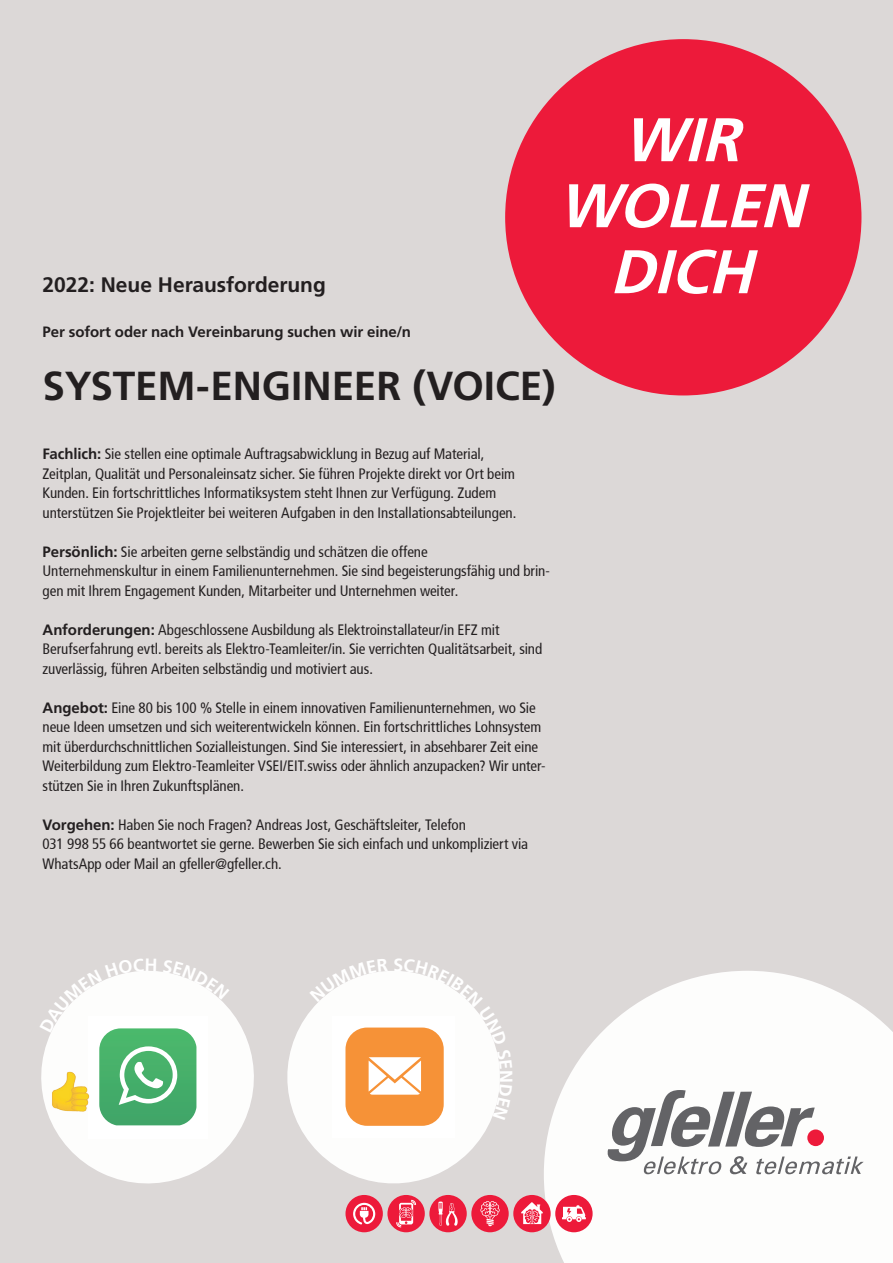
<style>
.page{position:relative;width:893px;height:1263px;background:#dcd8d7}
.page>*{position:absolute;margin:0;border:0;box-sizing:border-box;transform-origin:0 0}
.txt_8-11{font:italic 700 61.5px/66px "Frutiger LT Std";color:#fff;text-align:center}
.txt_8-11-2{font:700 40.5px "Frutiger";letter-spacing:-.005em;color:#231f20}
.txt_8-11-3{font:700 21px "Frutiger";letter-spacing:-.005em;color:#231f20}
.txt_8-11-4{font:condensed 15px/19.5px "Frutiger";letter-spacing:-.005em;color:#231f20}
.txt_8-11-5{font:700 15px "Frutiger";letter-spacing:-.005em;color:#231f20}
.s1{font-weight:700;font-stretch:normal}
</style>
<div class="page">
<svg style="left:505px;top:39px;width:356px;height:356px;fill:#ed1a3a"></svg>
<svg style="left:544px;top:971px;width:349px;height:292px;fill:#fdfdfc"></svg>
<svg style="left:605px;top:1090px;width:259px;height:84px;background:#cccaca"></svg>
<svg style="left:287px;top:1013px;width:204px;height:171px;fill:#fdfdfc"></svg>
<div style="left:323px;top:1120px;width:141px;height:28px;background:#fdfdfc"></div>
<svg style="left:53px;top:1009px;width:201px;height:175px;fill:#fdfdfc"></svg>
<div style="left:77px;top:1125px;width:141px;height:23px;background:#fdfdfc"></div>
<div style="left:88px;top:1016px;width:120px;height:123px;background:#fff"></div>
<div style="left:333px;top:1016px;width:122px;height:121px;background:#fff"></div>
<div style="left:345px;top:1027px;width:99px;height:99px;background:#f69237;border-radius:22px"></div>
<div style="left:429px;top:1195px;width:38px;height:37px;background:#ed1a3a;border-radius:50%"></div>
<svg style="left:438px;top:1201px;width:20px;height:25px"></svg>
<div style="left:513px;top:1195px;width:38px;height:37px;background:#ed1a3a;border-radius:50%"></div>
<svg style="left:521px;top:1202px;width:22px;height:22px"></svg>
<div style="left:345px;top:1195px;width:38px;height:37px;background:#ed1a3a;border-radius:50%"></div>
<svg style="left:353px;top:1203px;width:22px;height:21px"></svg>
<div style="left:387px;top:1195px;width:38px;height:37px;background:#ed1a3a;border-radius:50%"></div>
<svg style="left:396px;top:1199px;width:20px;height:28px"></svg>
<div style="left:555px;top:1195px;width:38px;height:37px;background:#ed1a3a;border-radius:50%"></div>
<svg style="left:562px;top:1205px;width:24px;height:17px"></svg>
<div style="left:471px;top:1195px;width:38px;height:37px;background:#ed1a3a;border-radius:50%"></div>
<svg style="left:480px;top:1201px;width:20px;height:25px"></svg>
<svg style="left:309px;top:971px;width:191px;height:149px"></svg>
<svg style="left:41px;top:971px;width:188px;height:154px"></svg>
<p class="txt_8-11-3" style="left:43px;top:272px;width:285px">2022: Neue Herausforderung</p>
<p class="txt_8-11" style="left:558px;top:107px;width:266px">WIR<br>WOLLEN</p>
<p class="txt_8-11" style="left:609px;top:239px;width:162px">DICH</p>
<p class="txt_8-11-5" style="left:43px;top:323px;width:370px">Per sofort oder nach Vereinbarung suchen wir eine/n</p>
<p class="txt_8-11-2" style="left:43px;top:363px;width:515px">SYSTEM-ENGINEER (VOICE)</p>
<p class="txt_8-11-4" style="left:43px;top:444px;width:475px"><span class="s1">Fachlich:</span> Sie stellen eine optimale Auftragsabwicklung in Bezug auf Material, Zeitplan, Qualität und Personaleinsatz sicher. Sie führen Projekte direkt vor Ort beim Kunden. Ein fortschrittliches Informatiksystem steht Ihnen zur Verfügung. Zudem unterstützen Sie Projektleiter bei weiteren Aufgaben in den Installationsabteilungen.</p>
<p class="txt_8-11-4" style="left:43px;top:542px;width:387px"><span class="s1">Persönlich:</span> Sie arbeiten gerne selbständig und schätzen die offene</p>
<p class="txt_8-11-4" style="left:43px;top:561px;width:509px">Unternehmenskultur in einem Familienunternehmen. Sie sind begeisterungsfähig und brin&shy;gen mit Ihrem Engagement Kunden, Mitarbeiter und Unternehmen weiter.</p>
<p class="txt_8-11-4" style="left:43px;top:620px;width:501px"><span class="s1">Anforderungen:</span> Abgeschlossene Ausbildung als Elektroinstallateur/in EFZ mit<br>Berufserfahrung evtl. bereits als Elektro-Teamleiter/in. Sie verrichten Qualitätsarbeit, sind zuverlässig, führen Arbeiten selbständig und motiviert aus.</p>
<p class="txt_8-11-4" style="left:43px;top:698px;width:505px"><span class="s1">Angebot:</span> Eine 80 bis 100 % Stelle in einem innovativen Familienunternehmen, wo Sie neue Ideen umsetzen und sich weiterentwickeln können. Ein fortschrittliches Lohnsystem mit überdurchschnittlichen Sozialleistungen. Sind Sie interessiert, in absehbarer Zeit eine Weiterbildung zum Elektro-Teamleiter VSEI/EIT.swiss oder ähnlich anzupacken? Wir unter&shy;stützen Sie in Ihren Zukunftsplänen.</p>
<p class="txt_8-11-4" style="left:43px;top:815px;width:425px"><span class="s1">Vorgehen:</span> Haben Sie noch Fragen? Andreas Jost, Geschäftsleiter, Telefon</p>
<p class="txt_8-11-4" style="left:43px;top:834px;width:487px">031 998 55 66 beantwortet sie gerne. Bewerben Sie sich einfach und unkompliziert via<br>WhatsApp oder Mail an gfeller@gfeller.ch.</p>
</div>
